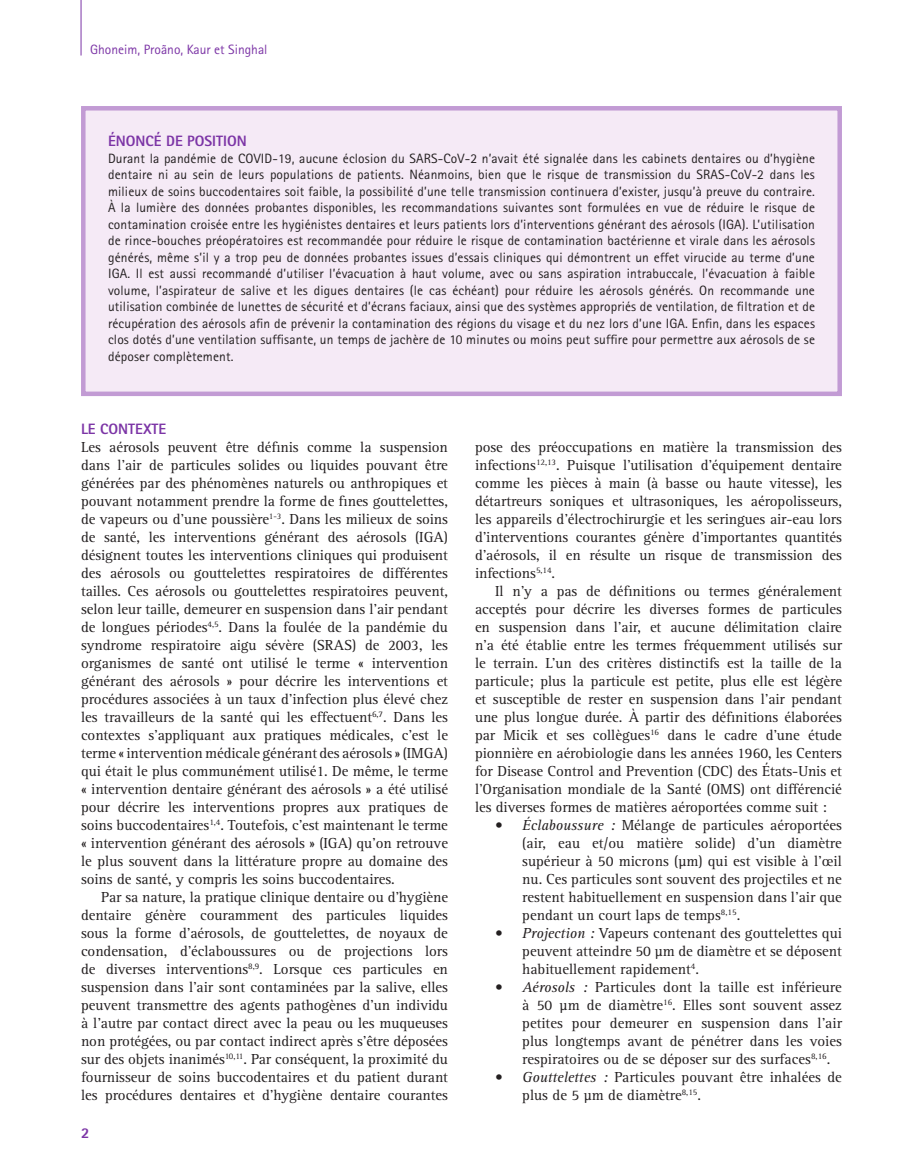
<style>
.page{position:relative;width:905px;height:1175px;background:#fff}
.page>*{position:absolute;margin:0;border:0;box-sizing:border-box;transform-origin:0 0}
.Body{font:15px/18px "Rotis Serif Std";letter-spacing:-.005em;color:#231f20;text-align:justify}
.subheading_1{font:800 15px "Rotis Sans Serif Std";color:#7c35a6}
.Resume{font:13.5px/16.5px "Rotis Sans Serif Std";letter-spacing:.01em;color:#231f20;text-align:justify}
.t1{font:13.5px "Rotis Sans Serif Std";color:#7c35a6}
.s1{font-style:italic}
</style>
<div class="page">
<hr style="left:81px;top:0;width:1px;height:56px;background:#7c35a6">
<div style="left:81px;top:106px;width:761px;height:290px;background:#f5eaf6;border:4px solid #c29bd4"></div>
<p class="t1" style="left:90px;top:41px;width:179px">Ghoneim, Proãno, Kaur et Singhal</p>
<p class="subheading_1" style="left:108px;top:132px;width:140px">ÉNONCÉ DE POSITION</p>
<p class="Resume" style="left:108px;top:150px;width:708px">Durant la pandémie de COVID-19, aucune éclosion du SARS-CoV-2 n’avait été signalée dans les cabinets dentaires ou d’hygiène dentaire ni au sein de leurs populations de patients. Néanmoins, bien que le risque de transmission du SRAS-CoV-2 dans les milieux de soins buccodentaires soit faible, la possibilité d’une telle transmission continuera d’exister, jusqu’à preuve du contraire.<br>À la lumière des données probantes disponibles, les recommandations suivantes sont formulées en vue de réduire le risque de contamination croisée entre les hygiénistes dentaires et leurs patients lors d’interventions générant des aérosols (IGA). L’utilisation de rince-bouches préopératoires est recommandée pour réduire le risque de contamination bactérienne et virale dans les aérosols générés, même s’il y a trop peu de données probantes issues d’essais cliniques qui démontrent un effet virucide au terme d’une IGA. Il est aussi recommandé d’utiliser l’évacuation à haut volume, avec ou sans aspiration intrabuccale, l’évacuation à faible volume, l’aspirateur de salive et les digues dentaires (le cas échéant) pour réduire les aérosols générés. On recommande une utilisation combinée de lunettes de sécurité et d’écrans faciaux, ainsi que des systèmes appropriés de ventilation, de filtration et de récupération des aérosols afin de prévenir la contamination des régions du visage et du nez lors d’une IGA. Enfin, dans les espaces clos dotés d’une ventilation suffisante, un temps de jachère de 10 minutes ou moins peut suffire pour permettre aux aérosols de se déposer complètement.</p>
<p class="subheading_1" style="left:81px;top:419px;width:87px">LE CONTEXTE</p>
<p class="Body" style="left:81px;top:438px;width:368px">Les aérosols peuvent être définis comme la suspension dans l’air de particules solides ou liquides pouvant être générées par des phénomènes naturels ou anthropiques et pouvant notamment prendre la forme de fines gouttelettes, de vapeurs ou d’une poussière<sup>1-3</sup>. Dans les milieux de soins de santé, les interventions générant des aérosols (IGA) désignent toutes les interventions cliniques qui produisent des aérosols ou gouttelettes respiratoires de différentes tailles. Ces aérosols ou gouttelettes respiratoires peuvent, selon leur taille, demeurer en suspension dans l’air pendant de longues périodes<sup>4,5</sup>. Dans la foulée de la pandémie du syndrome respiratoire aigu sévère (SRAS) de 2003, les organismes de santé ont utilisé le terme « intervention générant des aérosols » pour décrire les interventions et procédures associées à un taux d’infection plus élevé chez les travailleurs de la santé qui les effectuent<sup>6,7</sup>. Dans les contextes s’appliquant aux pratiques médicales, c’est le terme « intervention médicale générant des aérosols » (IMGA) qui était le plus communément utilisé1. De même, le terme « intervention dentaire générant des aérosols » a été utilisé pour décrire les interventions propres aux pratiques de soins buccodentaires<sup>1,4</sup>. Toutefois, c’est maintenant le terme « intervention générant des aérosols » (IGA) qu’on retrouve le plus souvent dans la littérature propre au domaine des soins de santé, y compris les soins buccodentaires.</p>
<p class="Body" style="left:81px;top:888px;width:368px;text-indent:20px">Par sa nature, la pratique clinique dentaire ou d’hygiène dentaire génère couramment des particules liquides sous la forme d’aérosols, de gouttelettes, de noyaux de condensation, d’éclaboussures ou de projections lors de diverses interventions<sup>8,9</sup>. Lorsque ces particules en suspension dans l’air sont contaminées par la salive, elles peuvent transmettre des agents pathogènes d’un individu à l’autre par contact direct avec la peau ou les muqueuses non protégées, ou par contact indirect après s’être déposées sur des objets inanimés<sup>10,11</sup>. Par conséquent, la proximité du fournisseur de soins buccodentaires et du patient durant les procédures dentaires et d’hygiène dentaire courantes</p>
<p class="subheading_1" style="left:81px;top:1123px;width:10px">2</p>
<p class="Body" style="left:475px;top:438px;width:368px">pose des préoccupations en matière la transmission des infections<sup>12,13</sup>. Puisque l’utilisation d’équipement dentaire comme les pièces à main (à basse ou haute vitesse), les détartreurs soniques et ultrasoniques, les aéropolisseurs, les appareils d’électrochirurgie et les seringues air-eau lors d’interventions courantes génère d’importantes quantités d’aérosols, il en résulte un risque de transmission des infections<sup>5,14</sup>.</p>
<p class="Body" style="left:475px;top:582px;width:368px;text-indent:20px">Il n’y a pas de définitions ou termes généralement acceptés pour décrire les diverses formes de particules en suspension dans l’air, et aucune délimitation claire n’a été établie entre les termes fréquemment utilisés sur le terrain. L’un des critères distinctifs est la taille de la particule; plus la particule est petite, plus elle est légère et susceptible de rester en suspension dans l’air pendant une plus longue durée. À partir des définitions élaborées par Micik et ses collègues<sup>16</sup> dans le cadre d’une étude pionnière en aérobiologie dans les années 1960, les Centers for Disease Control and Prevention (CDC) des États-Unis et l’Organisation mondiale de la Santé (OMS) ont différencié les diverses formes de matières aéroportées comme suit :</p>
<p class="Body" style="left:522px;top:816px;width:321px;text-indent:-27px">• <span class="s1">Éclaboussure :</span> Mélange de particules aéroportées (air, eau et/ou matière solide) d’un diamètre supérieur à 50 microns (μm) qui est visible à l’œil nu. Ces particules sont souvent des projectiles et ne restent habituellement en suspension dans l’air que pendant un court laps de temps<sup>8,15</sup>.</p>
<p class="Body" style="left:522px;top:924px;width:321px;text-indent:-27px">• <span class="s1">Projection :</span> Vapeurs contenant des gouttelettes qui peuvent atteindre 50 μm de diamètre et se déposent habituellement rapidement<sup>4</sup>.</p>
<p class="Body" style="left:522px;top:978px;width:321px;text-indent:-27px">• <span class="s1">Aérosols :</span> Particules dont la taille est inférieure à 50 μm de diamètre<sup>16</sup>. Elles sont souvent assez petites pour demeurer en suspension dans l’air plus longtemps avant de pénétrer dans les voies respiratoires ou de se déposer sur des surfaces<sup>8,16</sup>.</p>
<p class="Body" style="left:522px;top:1068px;width:321px;text-indent:-27px">• <span class="s1">Gouttelettes :</span> Particules pouvant être inhalées de plus de 5 μm de diamètre<sup>8,15</sup>.</p>
</div>
